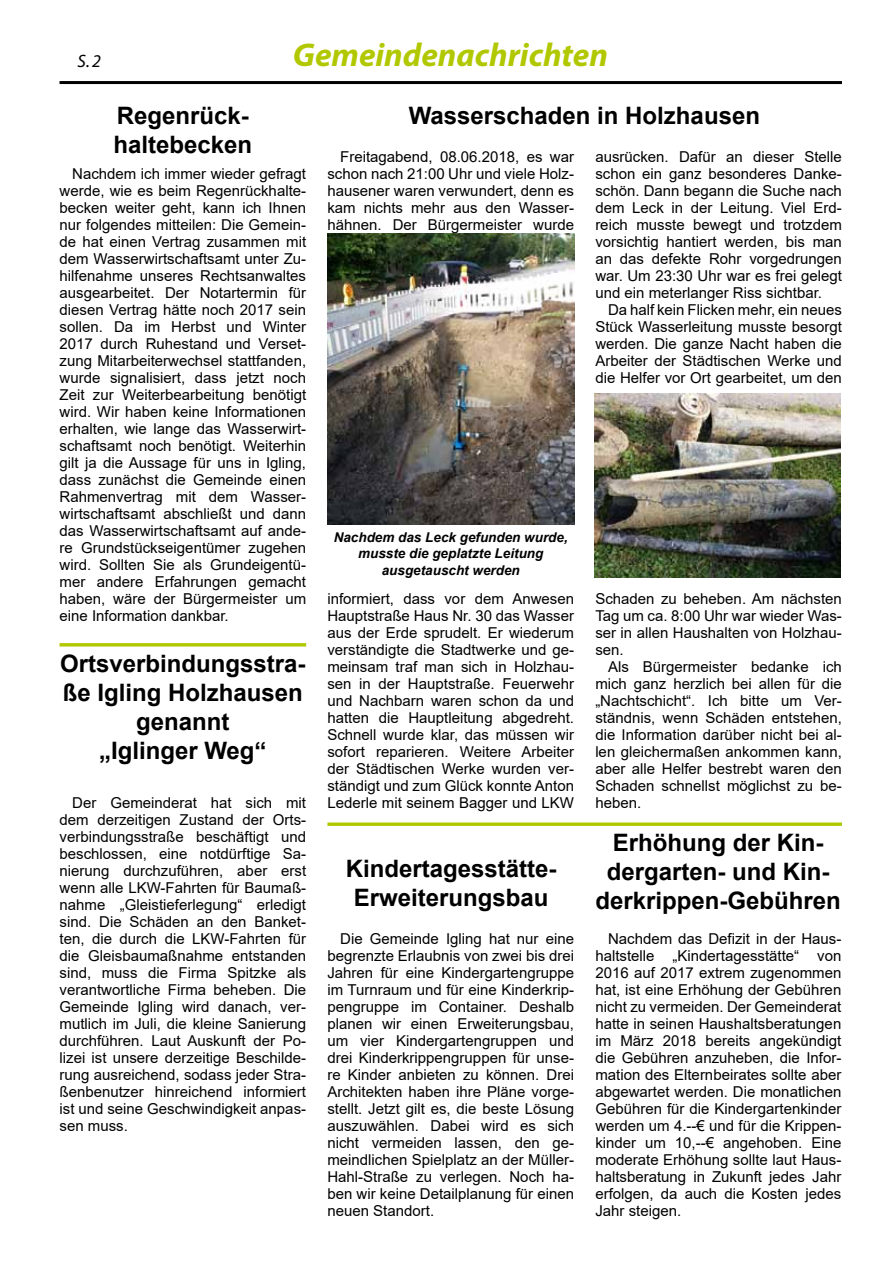
<style>
.page{position:relative;width:893px;height:1263px;background:#fff}
.page>*{position:absolute;margin:0;border:0;box-sizing:border-box;transform-origin:0 0}
.t1{font:italic 700 33px "Myriad Pro";color:#b1c800}
.t2{font:700 24px/28.8px "Arial";color:#000;text-align:center}
.t3{font:italic 18px "Myriad Pro";color:#000}
.t4{font:15px/17px "Arial";color:#000;text-align:justify}
.t5{font:italic 700 13.5px/16.5px "Arial";color:#000;text-align:center}
</style>
<div class="page">
<hr style="left:60px;top:81px;width:782px;height:3px;background:#000">
<svg style="left:327px;top:822px;width:515px;height:4px;background:#bccf24"></svg>
<div style="left:60px;top:643px;width:246px;height:3px;background:#b1c800;border:2px solid #b1c800"></div>
<img style="left:595px;top:393px;width:245px;height:184px">
<img style="left:327px;top:234px;width:248px;height:290px">
<p class="t3" style="left:78px;top:49px;width:25px">S.2</p>
<h1 class="t1" style="left:293px;top:34px;width:317px">Gemeindenachrichten</h1>
<h2 class="t2" style="left:113px;top:101px;width:140px;text-align:left">Regenrück&shy;haltebecken</h2>
<h2 class="t2" style="left:409px;top:101px;width:353px">Wasserschaden in Holzhausen</h2>
<p class="t4" style="left:327px;top:148px;width:248px;text-indent:13px">Freitagabend, 08.06.2018, es war schon nach 21:00 Uhr und viele Holz&shy;hausener waren verwundert, denn es kam nichts mehr aus den Wasser&shy;hähnen. Der Bürgermeister wurde</p>
<p class="t4" style="left:595px;top:148px;width:248px">ausrücken. Dafür an dieser Stelle schon ein ganz besonderes Danke&shy;schön. Dann begann die Suche nach dem Leck in der Leitung. Viel Erd&shy;reich musste bewegt und trotzdem vorsichtig hantiert werden, bis man an das defekte Rohr vorgedrungen war. Um 23:30 Uhr war es frei gelegt und ein meterlanger Riss sichtbar.</p>
<p class="t4" style="left:595px;top:301px;width:248px;text-indent:13px">Da half kein Flicken mehr, ein neues Stück Wasserleitung musste besorgt werden. Die ganze Nacht haben die Arbeiter der Städtischen Werke und die Helfer vor Ort gearbeitet, um den</p>
<p class="t4" style="left:60px;top:165px;width:248px;text-indent:13px">Nachdem ich immer wieder gefragt werde, wie es beim Regenrückhalte&shy;becken weiter geht, kann ich Ihnen nur folgendes mitteilen: Die Gemein&shy;de hat einen Vertrag zusammen mit dem Wasserwirtschaftsamt unter Zu&shy;hilfenahme unseres Rechtsanwaltes ausgearbeitet. Der Notartermin für diesen Vertrag hätte noch 2017 sein sollen. Da im Herbst und Winter 2017 durch Ruhestand und Verset&shy;zung Mitarbeiterwechsel stattfanden, wurde signalisiert, dass jetzt noch Zeit zur Weiterbearbeitung benötigt wird. Wir haben keine Informationen erhalten, wie lange das Wasserwirt&shy;schaftsamt noch benötigt. Weiterhin gilt ja die Aussage für uns in Igling, dass zunächst die Gemeinde einen Rahmenvertrag mit dem Wasser&shy;wirtschaftsamt abschließt und dann das Wasserwirtschaftsamt auf ande&shy;re Grundstückseigentümer zugehen wird. Sollten Sie als Grundeigentü&shy;mer andere Erfahrungen gemacht haben, wäre der Bürgermeister um eine Information dankbar.</p>
<h2 class="t2" style="left:60px;top:650px;width:247px">Ortsverbindungsstra&shy;ße Igling Holzhausen genannt<br>„Iglinger Weg“</h2>
<p class="t4" style="left:60px;top:794px;width:248px;text-indent:13px">Der Gemeinderat hat sich mit dem derzeitigen Zustand der Orts&shy;verbindungsstraße beschäftigt und beschlossen, eine notdürftige Sa&shy;nierung durchzuführen, aber erst wenn alle LKW-Fahrten für Baumaß&shy;nahme „Gleistieferlegung“ erledigt sind. Die Schäden an den Banket&shy;ten, die durch die LKW-Fahrten für die Gleisbaumaßnahme entstanden sind, muss die Firma Spitzke als verantwortliche Firma beheben. Die Gemeinde Igling wird danach, ver&shy;mutlich im Juli, die kleine Sanierung durchführen. Laut Auskunft der Po&shy;lizei ist unsere derzeitige Beschilde&shy;rung ausreichend, sodass jeder Stra&shy;ßenbenutzer hinreichend informiert ist und seine Geschwindigkeit anpas&shy;sen muss.</p>
<p class="t5" style="left:334px;top:529px;width:236px">Nachdem das Leck gefunden wurde, musste die geplatzte Leitung ausgetauscht werden</p>
<p class="t4" style="left:327px;top:590px;width:248px">informiert, dass vor dem Anwesen Hauptstraße Haus Nr. 30 das Wasser aus der Erde sprudelt. Er wiederum verständigte die Stadtwerke und ge&shy;meinsam traf man sich in Holzhau&shy;sen in der Hauptstraße. Feuerwehr und Nachbarn waren schon da und hatten die Hauptleitung abgedreht.<br>Schnell wurde klar, das müssen wir sofort reparieren. Weitere Arbeiter der Städtischen Werke wurden ver&shy;ständigt und zum Glück konnte Anton Lederle mit seinem Bagger und LKW</p>
<p class="t4" style="left:595px;top:590px;width:248px">Schaden zu beheben. Am nächsten Tag um ca. 8:00 Uhr war wieder Was&shy;ser in allen Haushalten von Holzhau&shy;sen.</p>
<p class="t4" style="left:595px;top:658px;width:248px;text-indent:13px">Als Bürgermeister bedanke ich mich ganz herzlich bei allen für die „Nachtschicht“. Ich bitte um Ver&shy;ständnis, wenn Schäden entstehen, die Information darüber nicht bei al&shy;len gleichermaßen ankommen kann, aber alle Helfer bestrebt waren den Schaden schnellst möglichst zu be&shy;heben.</p>
<h2 class="t2" style="left:595px;top:829px;width:247px">Erhöhung der Kin&shy;dergarten- und Kin&shy;derkrippen-Gebühren</h2>
<p class="t4" style="left:595px;top:930px;width:247px;text-indent:13px">Nachdem das Defizit in der Haus&shy;haltstelle „Kindertagesstätte“ von 2016 auf 2017 extrem zugenommen hat, ist eine Erhöhung der Gebühren nicht zu vermeiden. Der Gemeinderat hatte in seinen Haushaltsberatungen im März 2018 bereits angekündigt die Gebühren anzuheben, die Infor&shy;mation des Elternbeirates sollte aber abgewartet werden. Die monatlichen Gebühren für die Kindergartenkinder werden um 4.--€ und für die Krippen&shy;kinder um 10,--€ angehoben. Eine moderate Erhöhung sollte laut Haus&shy;haltsberatung in Zukunft jedes Jahr erfolgen, da auch die Kosten jedes Jahr steigen.</p>
<h2 class="t2" style="left:346px;top:855px;width:212px">Kindertagesstätte-<br>Erweiterungsbau</h2>
<p class="t4" style="left:327px;top:930px;width:248px;text-indent:13px">Die Gemeinde Igling hat nur eine begrenzte Erlaubnis von zwei bis drei Jahren für eine Kindergartengruppe im Turnraum und für eine Kinderkrip&shy;pengruppe im Container. Deshalb planen wir einen Erweiterungsbau, um vier Kindergartengruppen und drei Kinderkrippengruppen für unse&shy;re Kinder anbieten zu können. Drei Architekten haben ihre Pläne vorge&shy;stellt. Jetzt gilt es, die beste Lösung auszuwählen. Dabei wird es sich nicht vermeiden lassen, den ge&shy;meindlichen Spielplatz an der Müller-Hahl-Straße zu verlegen. Noch ha&shy;ben wir keine Detailplanung für einen neuen Standort.</p>
</div>
